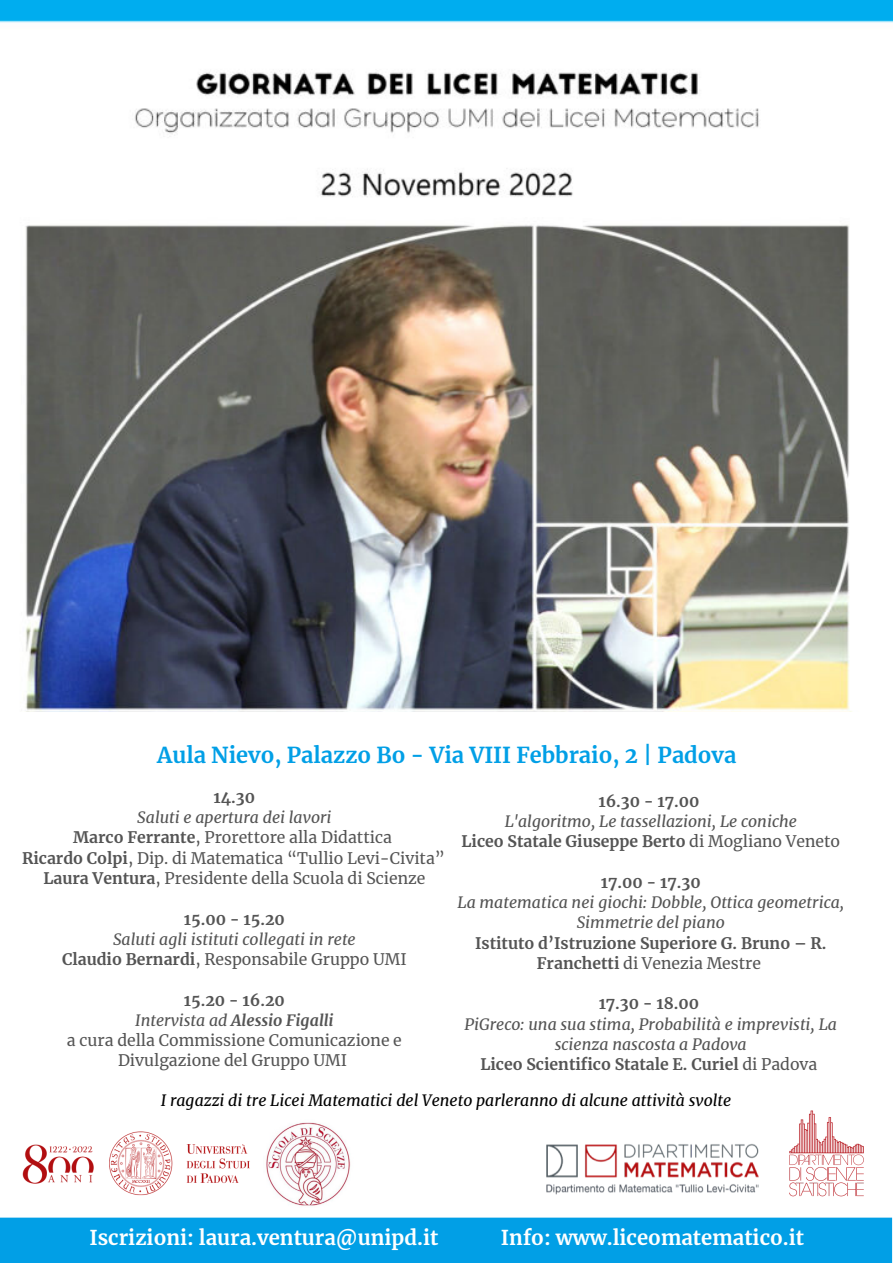
<style>
.page{position:relative;width:893px;height:1263px;background:#fff}
.page>*{position:absolute;margin:0;border:0;box-sizing:border-box;transform-origin:0 0}
.t1{font:700 21.75px "Merriweather";color:#019fe6}
.t2{font:700 20.25px "Merriweather";color:#fff}
.t3{font:italic 15.75px/20.2px "Merriweather";color:#545454;text-align:center}
.t4{font:15.75px/20.2px "Merriweather";color:#545454;text-align:center}
.t5{font:700 15.75px/20.2px "Merriweather";color:#545454;text-align:center}
.t6{font:italic 15.75px "Merriweather";color:#000}
.s1{font-style:italic}
.s2{font-weight:700}
.s3{font-weight:700;font-style:normal}
.s4{font-style:normal}
.s5{font-weight:700;font-style:italic}
.s6{font-weight:400}
</style>
<div class="page">
<img style="left:22px;top:1131px;width:228px;height:65px">
<img style="left:789px;top:1110px;width:75px;height:87px">
<img style="left:266px;top:1122px;width:85px;height:84px">
<img style="left:546px;top:1143px;width:213px;height:52px">
<div style="left:0;top:1217px;width:892px;height:46px;background:#019fe6"></div>
<img style="left:0;top:0;width:892px;height:712px">
<h1 class="t1" style="left:157px;top:742px;width:580px">Aula Nievo, Palazzo Bo - Via VIII Febbraio, 2 | Padova</h1>
<p class="t5" style="left:214px;top:787px;width:43px">14.30</p>
<p class="t4" style="left:22px;top:807px;width:424px"><span class="s1">Saluti e apertura dei lavori<br></span><span class="s2">Marco Ferrante</span>, Prorettore alla Didattica<br><span class="s2">Ricardo Colpi</span>, Dip. di Matematica “Tullio Levi-Civita” <span class="s2">Laura Ventura</span>, Presidente della Scuola di Scienze</p>
<p class="t5" style="left:184px;top:909px;width:102px">15.00 - 15.20</p>
<p class="t3" style="left:62px;top:929px;width:346px">Saluti agli istituti collegati in rete<br><span class="s3">Claudio Bernardi</span><span class="s4">, Responsabile Gruppo UMI</span></p>
<p class="t4" style="left:67px;top:990px;width:336px"><span class="s2">15.20 - 16.20<br></span><span class="s1">Intervista ad</span> <span class="s5">Alessio Figalli<br></span>a cura della Commissione Comunicazione e<br>Divulgazione del Gruppo UMI</p>
<p class="t5" style="left:598px;top:791px;width:102px">16.30 - 17.00</p>
<p class="t3" style="left:461px;top:811px;width:380px">L'algoritmo, Le tassellazioni, Le coniche<br><span class="s3">Liceo Statale Giuseppe Berto</span> <span class="s4">di Mogliano Veneto</span></p>
<p class="t5" style="left:601px;top:872px;width:101px">17.00 - 17.30</p>
<p class="t3" style="left:457px;top:892px;width:388px">La matematica nei giochi: Dobble, Ottica geometrica,<br>Simmetrie del piano</p>
<p class="t5" style="left:475px;top:933px;width:353px">Istituto d’Istruzione Superiore G. Bruno – R.<br>Franchetti <span class="s6">di Venezia Mestre</span></p>
<p class="t5" style="left:598px;top:994px;width:102px">17.30 - 18.00</p>
<p class="t3" style="left:464px;top:1014px;width:374px">PiGreco: una sua stima, Probabilità e imprevisti, La scienza nascosta a Padova<br><span class="s3">Liceo Scientifico Statale E. Curiel</span> <span class="s4">di Padova</span></p>
<p class="t6" style="left:161px;top:1090px;width:572px">I ragazzi di tre Licei Matematici del Veneto parleranno di alcune attività svolte</p>
<p class="t2" style="left:89px;top:1225px;width:350px">Iscrizioni: laura.ventura@unipd.it</p>
<p class="t2" style="left:501px;top:1225px;width:305px">Info: www.liceomatematico.it</p>
</div>
